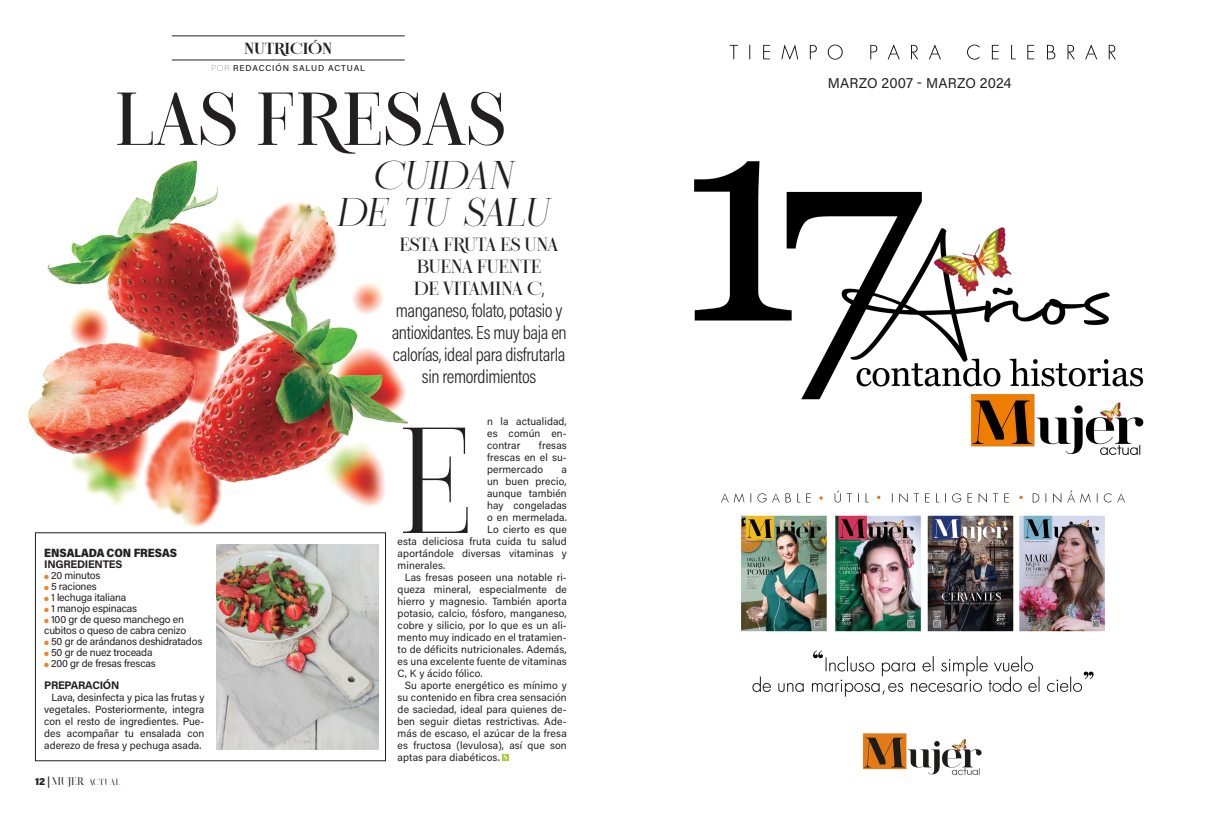
<style>
.page{position:relative;width:1219px;height:823px;background:#fff}
.page>*{position:absolute;margin:0;border:0;box-sizing:border-box;transform-origin:0 0}
.t1{font:150.3px "NT Epika";color:#231f20;scale:.94 1}
.t2{font:500 74.7px "NT Epika";letter-spacing:-.02em;color:#231f20}
.t3{font:italic 40px "NT Epika";color:#231f20}
.t4{font:19px/22px "Acumin Variable Concept";letter-spacing:-.125em;color:#231f20;text-align:center}
.t5{font:700 16px "NT Epika";letter-spacing:-.01em;color:#231f20}
.t6{font:14.1px "Acumin Variable Concept";letter-spacing:.025em;color:#231f20}
.t7{font:12px "Acumin Variable Concept";letter-spacing:.005em;color:#231f20}
.t8{font:11px "Acumin Variable Concept";letter-spacing:.005em;color:#231f20}
.t9{font:11px "Salvalyn";letter-spacing:-.03em;color:#231f20}
.t10{font:10.5px/12px "Acumin Variable Concept";letter-spacing:.025em;color:#231f20;text-align:justify}
.t11{font:10.5px/11px "Acumin Variable Concept";color:#231f20}
.t12{font:10.5px "Acumin Variable Concept";letter-spacing:.005em;color:#231f20}
.t13{font:8.5px "Acumin Variable Concept";letter-spacing:.115em;color:#231f20}
.s1{font-family:"NT Epika";font-weight:500}
.s2{color:#f58220}
.s3{font-family:"Acumin Variable Concept";font-size:10px}
.s4{font-family:"Acumin Variable Concept"}
</style>
<div class="page">
<img style="left:28px;top:160px;width:381px;height:389px">
<div style="left:35px;top:532px;width:351px;height:228px;border:1px solid #231f20"></div>
<hr style="left:172px;top:36px;width:233px;height:1px;background:#231f20">
<hr style="left:172px;top:60px;width:233px;height:1px;background:#231f20">
<img style="left:216px;top:544px;width:162px;height:205px">
<svg style="left:502px;top:754px;width:6px;height:6px"></svg>
<svg style="left:503px;top:754px;width:4px;height:6px"></svg>
<img style="left:721px;top:44px;width:404px;height:732px">
<div style="left:791px;top:112px;width:277px;height:346px;background:#fff"></div>
<div style="left:828px;top:66px;width:197px;height:23px;background:#fff"></div>
<img style="left:694px;top:149px;width:450px;height:312px">
<p class="t5" style="left:244px;top:39px;width:90px">NUTRICIÓN</p>
<p class="t13" style="left:211px;top:62px;width:155px">POR REDACCIÓN SALUD ACTUAL</p>
<p class="t2" style="left:115px;top:77px;width:393px">LAS FRESAS</p>
<p class="t3" style="left:372px;top:152px;width:150px">CUIDAN</p>
<p class="t3" style="left:336px;top:189px;width:223px">DE TU SALU</p>
<p class="t4" style="left:392px;top:232px;width:179px"><span class="s1">ESTA FRUTA ES UNA<br>BUENA FUENTE<br>DE VITAMINA C</span>, manganeso, folato, potasio y antioxidantes. Es muy baja en calorías, ideal para disfrutarla sin remordimientos</p>
<p class="t7" style="left:44px;top:544px;width:134px">ENSALADA CON FRESAS</p>
<p class="t8" style="left:44px;top:556px;width:79px">INGREDIENTES</p>
<p class="t12" style="left:44px;top:567px;width:57px"><span class="s2">●</span> 20 minutos</p>
<p class="t11" style="left:44px;top:580px;width:54px"><span class="s2">●</span> 5 raciones</p>
<p class="t11" style="left:44px;top:591px;width:83px"><span class="s2">●</span> 1 lechuga italiana</p>
<p class="t11" style="left:44px;top:602px;width:94px"><span class="s2">●</span> 1 manojo espinacas</p>
<p class="t11" style="left:44px;top:613px;width:143px"><span class="s2">●</span> 100 gr de queso manchego en cubitos o queso de cabra cenizo</p>
<p class="t11" style="left:44px;top:635px;width:159px"><span class="s2">●</span> 50 gr de arándanos deshidratados</p>
<p class="t11" style="left:44px;top:646px;width:110px"><span class="s2">●</span> 50 gr de nuez troceada</p>
<p class="t12" style="left:44px;top:655px;width:113px"><span class="s2">●</span> 200 gr de fresas frescas</p>
<p class="t8" style="left:44px;top:677px;width:76px">PREPARACIÓN</p>
<p class="t10" style="left:44px;top:690px;width:162px;text-indent:7px">Lava, desinfecta y pica las frutas y vegetales. Posteriormente, integra con el resto de ingredientes. Pue&shy;des acompañar tu ensalada con aderezo de fresa y pechuga asada.</p>
<p class="t9" style="left:35px;top:776px;width:87px"><span class="s3">12</span> <span class="s4">|</span> MUJER actual</p>
<p class="t1" style="left:398px;top:397px;width:82px">E</p>
<p class="t10" style="left:487px;top:414px;width:81px">n la actualidad, es común en&shy;contrar</p>
<p class="t10" style="left:487px;top:438px;width:81px;text-indent:52px">fresas frescas en el su&shy;permercado</p>
<p class="t10" style="left:561px;top:462px;width:7px">a</p>
<p class="t10" style="left:487px;top:474px;width:81px">un buen precio,</p>
<p class="t10" style="left:487px;top:486px;width:81px">aunque también</p>
<p class="t10" style="left:487px;top:498px;width:81px">hay congeladas</p>
<p class="t10" style="left:487px;top:510px;width:81px">o en mermelada.</p>
<p class="t10" style="left:487px;top:522px;width:81px">Lo cierto es que</p>
<p class="t10" style="left:398px;top:534px;width:170px">esta deliciosa fruta cuida tu salud</p>
<p class="t10" style="left:398px;top:546px;width:170px">aportándole diversas vitaminas y</p>
<p class="t10" style="left:398px;top:558px;width:49px">minerales.</p>
<p class="t10" style="left:398px;top:570px;width:171px;text-indent:7px">Las fresas poseen una notable ri&shy;queza mineral, especialmente de hierro y magnesio. También aporta potasio, calcio, fósforo, manganeso, cobre y silicio, por lo que es un ali&shy;mento muy indicado en el tratamien&shy;to de déficits nutricionales. Además, es una excelente fuente de vitaminas C, K y ácido fólico.</p>
<p class="t10" style="left:398px;top:678px;width:171px;text-indent:7px">Su aporte energético es mínimo y su contenido en fibra crea sensación de saciedad, ideal para quienes de&shy;ben seguir dietas restrictivas. Ade&shy;más de escaso, el azúcar de la fresa es fructosa (levulosa), así que son aptas para diabéticos.</p>
<p class="t6" style="left:828px;top:74px;width:185px">MARZO 2007 - MARZO 2024</p>
</div>
